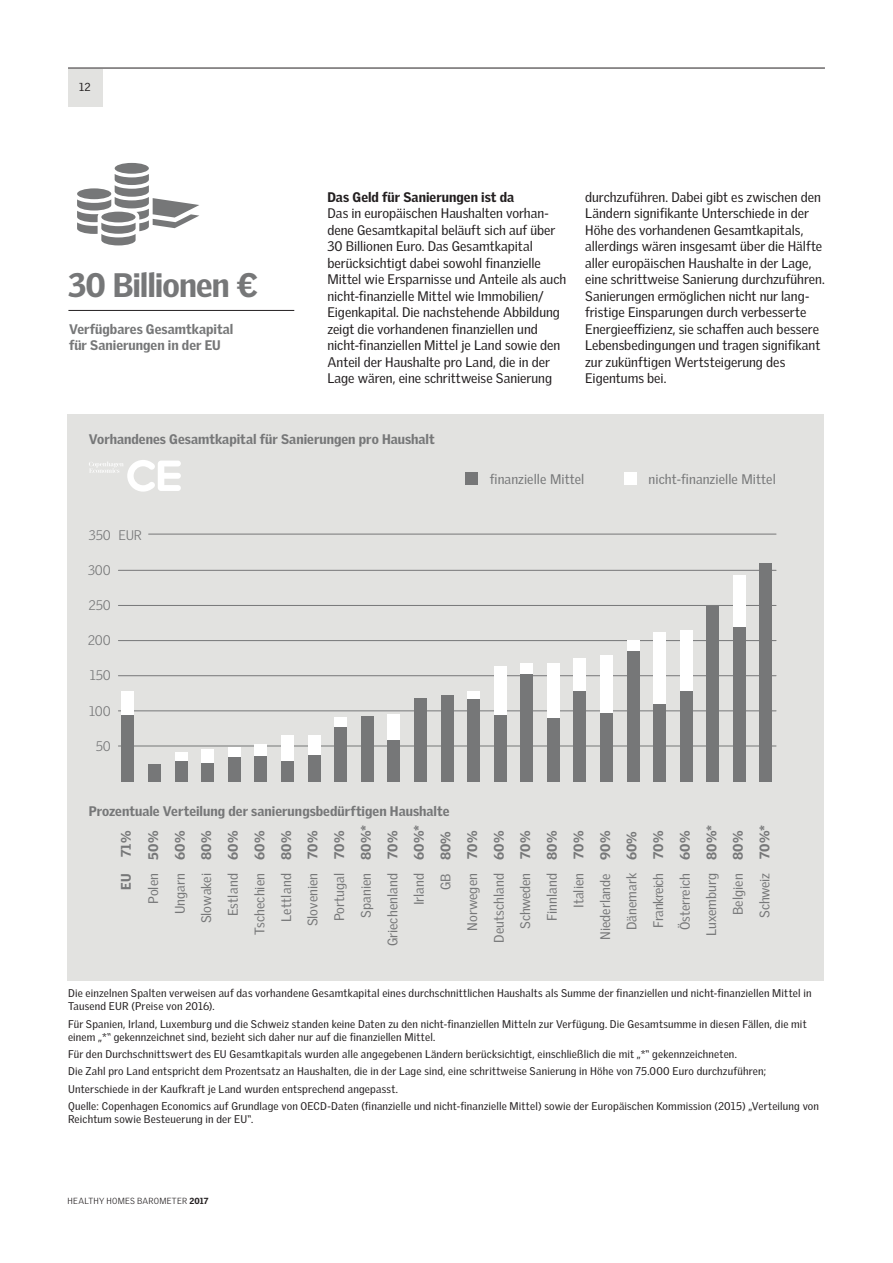
<style>
.page{position:relative;width:893px;height:1263px;background:#fff}
.page>*{position:absolute;margin:0;border:0;box-sizing:border-box;transform-origin:0 0}
.t1{font:900 33px "Velux Gothic";letter-spacing:-.03em;color:#767778}
.t2{font:13.5px/16.5px "Velux Gothic";color:#231f20}
.t3{font:13.5px/26.5px "Velux Gothic";letter-spacing:.005em;color:#767778;text-align:right}
.t4{font:900 13.5px/26.5px "Velux Gothic";color:#767778}
.t5{font:900 13.5px "Velux Gothic";color:#231f20}
.t6{font:300 13.5px "Velux Gothic";letter-spacing:-.015em;color:#767778}
.t7{font:11.25px "Velux Gothic";color:#231f20}
.t8{font:10.8px/17.2px "Velux Gothic";letter-spacing:.015em;color:#231f20}
.t9{font:300 8.7px "Velux Gothic";letter-spacing:.025em;color:#231f20}
.s1{font-weight:900}
</style>
<div class="page">
<hr style="left:68px;top:68px;width:757px;height:1px;background:#231f20">
<div style="left:68px;top:69px;width:34px;height:38px;background:#e2e2e0"></div>
<div style="left:67px;top:414px;width:757px;height:566px;background:#e2e2e0"></div>
<hr style="left:118px;top:746px;width:658px;height:1px;background:#767778">
<hr style="left:118px;top:711px;width:658px;height:1px;background:#767778">
<hr style="left:118px;top:675px;width:658px;height:1px;background:#767778">
<hr style="left:118px;top:640px;width:658px;height:1px;background:#767778">
<hr style="left:118px;top:605px;width:658px;height:1px;background:#767778">
<hr style="left:118px;top:570px;width:658px;height:1px;background:#767778">
<hr style="left:149px;top:534px;width:627px;height:1px;background:#767778">
<div style="left:202px;top:749px;width:12px;height:32px;background:#fff"></div>
<div style="left:202px;top:763px;width:12px;height:18px;background:#767778"></div>
<div style="left:228px;top:747px;width:12px;height:34px;background:#fff"></div>
<div style="left:228px;top:757px;width:12px;height:24px;background:#767778"></div>
<div style="left:255px;top:744px;width:12px;height:37px;background:#fff"></div>
<div style="left:255px;top:756px;width:12px;height:25px;background:#767778"></div>
<div style="left:282px;top:735px;width:12px;height:46px;background:#fff"></div>
<div style="left:282px;top:761px;width:12px;height:20px;background:#767778"></div>
<div style="left:308px;top:735px;width:12px;height:46px;background:#fff"></div>
<div style="left:308px;top:755px;width:12px;height:26px;background:#767778"></div>
<div style="left:335px;top:717px;width:12px;height:64px;background:#fff"></div>
<div style="left:335px;top:727px;width:12px;height:54px;background:#767778"></div>
<div style="left:361px;top:716px;width:12px;height:65px;background:#767778"></div>
<div style="left:388px;top:714px;width:12px;height:67px;background:#fff"></div>
<div style="left:388px;top:740px;width:12px;height:41px;background:#767778"></div>
<div style="left:414px;top:698px;width:12px;height:83px;background:#767778"></div>
<div style="left:441px;top:695px;width:12px;height:86px;background:#767778"></div>
<div style="left:468px;top:691px;width:12px;height:90px;background:#fff"></div>
<div style="left:468px;top:699px;width:12px;height:82px;background:#767778"></div>
<div style="left:494px;top:666px;width:12px;height:115px;background:#fff"></div>
<div style="left:494px;top:715px;width:12px;height:66px;background:#767778"></div>
<div style="left:121px;top:691px;width:12px;height:90px;background:#fff"></div>
<div style="left:121px;top:715px;width:12px;height:66px;background:#767778"></div>
<div style="left:521px;top:663px;width:12px;height:118px;background:#fff"></div>
<div style="left:521px;top:674px;width:12px;height:107px;background:#767778"></div>
<div style="left:547px;top:663px;width:12px;height:118px;background:#fff"></div>
<div style="left:547px;top:718px;width:12px;height:63px;background:#767778"></div>
<div style="left:574px;top:658px;width:12px;height:123px;background:#fff"></div>
<div style="left:574px;top:691px;width:12px;height:90px;background:#767778"></div>
<div style="left:600px;top:655px;width:12px;height:126px;background:#fff"></div>
<div style="left:600px;top:713px;width:12px;height:68px;background:#767778"></div>
<div style="left:627px;top:641px;width:12px;height:140px;background:#fff"></div>
<div style="left:627px;top:651px;width:12px;height:130px;background:#767778"></div>
<div style="left:654px;top:632px;width:12px;height:149px;background:#fff"></div>
<div style="left:654px;top:704px;width:12px;height:77px;background:#767778"></div>
<div style="left:680px;top:630px;width:12px;height:151px;background:#fff"></div>
<div style="left:680px;top:691px;width:12px;height:90px;background:#767778"></div>
<div style="left:707px;top:606px;width:12px;height:175px;background:#767778"></div>
<div style="left:733px;top:575px;width:12px;height:206px;background:#fff"></div>
<div style="left:733px;top:627px;width:12px;height:154px;background:#767778"></div>
<div style="left:760px;top:563px;width:12px;height:218px;background:#767778"></div>
<div style="left:149px;top:764px;width:12px;height:17px;background:#767778"></div>
<div style="left:175px;top:752px;width:12px;height:29px;background:#fff"></div>
<div style="left:175px;top:761px;width:12px;height:20px;background:#767778"></div>
<div style="left:465px;top:473px;width:12px;height:12px;background:#767778"></div>
<div style="left:624px;top:473px;width:12px;height:12px;background:#fff"></div>
<div style="left:115px;top:163px;width:34px;height:11px;background:#767778;border-radius:50%"></div>
<svg style="left:77px;top:174px;width:122px;height:71px"></svg>
<div style="left:101px;top:212px;width:35px;height:10px;background:#767778;border-radius:50%"></div>
<hr style="left:68px;top:310px;width:226px;height:1px;background:#231f20">
<svg style="left:89px;top:460px;width:92px;height:32px"></svg>
<p class="t7" style="left:79px;top:80px;width:13px">12</p>
<h1 class="t1" style="left:68px;top:264px;width:191px">30 Billionen €</h1>
<p class="t4" style="left:69px;top:321px;width:166px;line-height:16.5px">Verfügbares Gesamtkapital für Sanierungen in der EU</p>
<p class="t5" style="left:327px;top:188px;width:188px">Das Geld für Sanierungen ist da</p>
<p class="t2" style="left:327px;top:205px;width:240px">Das in europäischen Haushalten vorhan&shy;dene Gesamtkapital beläuft sich auf über 30 Billionen Euro. Das Gesamtkapital berücksichtigt dabei sowohl finanzielle Mittel wie Ersparnisse und Anteile als auch nicht-finanzielle Mittel wie Immobilien/ Eigenkapital. Die nachstehende Abbildung zeigt die vorhandenen finanziellen und nicht-finanziellen Mittel je Land sowie den Anteil der Haushalte pro Land, die in der Lage wären, eine schrittweise Sanierung</p>
<p class="t4" style="left:89px;top:426px;width:347px">Vorhandenes Gesamtkapital für Sanierungen pro Haushalt</p>
<p class="t2" style="left:585px;top:189px;width:241px">durchzuführen. Dabei gibt es zwischen den Ländern signifikante Unterschiede in der Höhe des vorhandenen Gesamtkapitals, allerdings wären insgesamt über die Hälfte aller europäischen Haushalte in der Lage, eine schrittweise Sanierung durchzuführen.<br>Sanierungen ermöglichen nicht nur lang&shy;fristige Einsparungen durch verbesserte Energieeffizienz, sie schaffen auch bessere Lebensbedingungen und tragen signifikant zur zukünftigen Wertsteigerung des Eigentums bei.</p>
<p class="t6" style="left:89px;top:527px;width:55px">350 EUR</p>
<p class="t6" style="left:88px;top:562px;width:24px">300</p>
<p class="t6" style="left:88px;top:597px;width:24px">250</p>
<p class="t6" style="left:88px;top:632px;width:25px">200</p>
<p class="t6" style="left:90px;top:667px;width:22px">150</p>
<p class="t6" style="left:89px;top:703px;width:23px">100</p>
<p class="t6" style="left:96px;top:738px;width:17px">50</p>
<p class="t4" style="left:89px;top:798px;width:362px">Prozentuale Verteilung der sanierungsbedürftigen Haushalte</p>
<p class="t3" style="left:490px;top:465px;width:96px">finanzielle Mittel</p>
<p class="t3" style="left:649px;top:465px;width:129px">nicht-finanzielle Mittel</p>
<p class="t4" style="left:113px;top:860px;width:37px;rotate:-90deg">71%<br>50%<br>60%<br>80%<br>60%<br>60%<br>80%<br>70%<br>70%<br>80%*<br>70%<br>60%*<br>80%<br>70%<br>60%<br>70%<br>80%<br>70%<br>90%<br>60%<br>70%<br>60%<br>80%*<br>80%<br>70%*</p>
<p class="t4" style="left:113px;top:889px;width:18px;rotate:-90deg">EU</p>
<p class="t3" style="left:512px;top:940px;width:68px;rotate:-90deg">Schweden<br>Finnland<br>Italien<br>Niederlande<br>Dänemark<br>Frankreich<br>Österreich<br>Luxemburg<br>Belgien<br>Schweiz</p>
<p class="t3" style="left:193px;top:946px;width:75px;rotate:-90deg">Slowakei<br>Estland<br>Tschechien<br>Lettland<br>Slovenien<br>Portugal<br>Spanien<br>Griechenland<br>Irland<br>GB<br>Norwegen<br>Deutschland</p>
<p class="t3" style="left:140px;top:914px;width:42px;rotate:-90deg">Polen<br>Ungarn</p>
<p class="t8" style="left:68px;top:987px;width:745px;line-height:13px">Die einzelnen Spalten verweisen auf das vorhandene Gesamtkapital eines durchschnittlichen Haushalts als Summe der finanziellen und nicht-finanziellen Mittel in<br>Tausend EUR (Preise von 2016).</p>
<p class="t8" style="left:68px;top:1017px;width:740px;line-height:13px">Für Spanien, Irland, Luxemburg und die Schweiz standen keine Daten zu den nicht-finanziellen Mitteln zur Verfügung. Die Gesamtsumme in diesen Fällen, die mit einem „*“ gekennzeichnet sind, bezieht sich daher nur auf die finanziellen Mittel.</p>
<p class="t8" style="left:68px;top:1045px;width:752px">Für den Durchschnittswert des EU Gesamtkapitals wurden alle angegebenen Ländern berücksichtigt, einschließlich die mit „*“ gekennzeichneten.<br>Die Zahl pro Land entspricht dem Prozentsatz an Haushalten, die in der Lage sind, eine schrittweise Sanierung in Höhe von 75.000 Euro durchzuführen; Unterschiede in der Kaufkraft je Land wurden entsprechend angepasst.<br>Quelle: Copenhagen Economics auf Grundlage von OECD-Daten (finanzielle und nicht-finanzielle Mittel) sowie der Europäischen Kommission (2015) „Verteilung von</p>
<p class="t8" style="left:68px;top:1110px;width:187px">Reichtum sowie Besteuerung in der EU“.</p>
<p class="t9" style="left:68px;top:1195px;width:142px">HEALTHY HOMES BAROMETER <span class="s1">2017</span></p>
</div>
